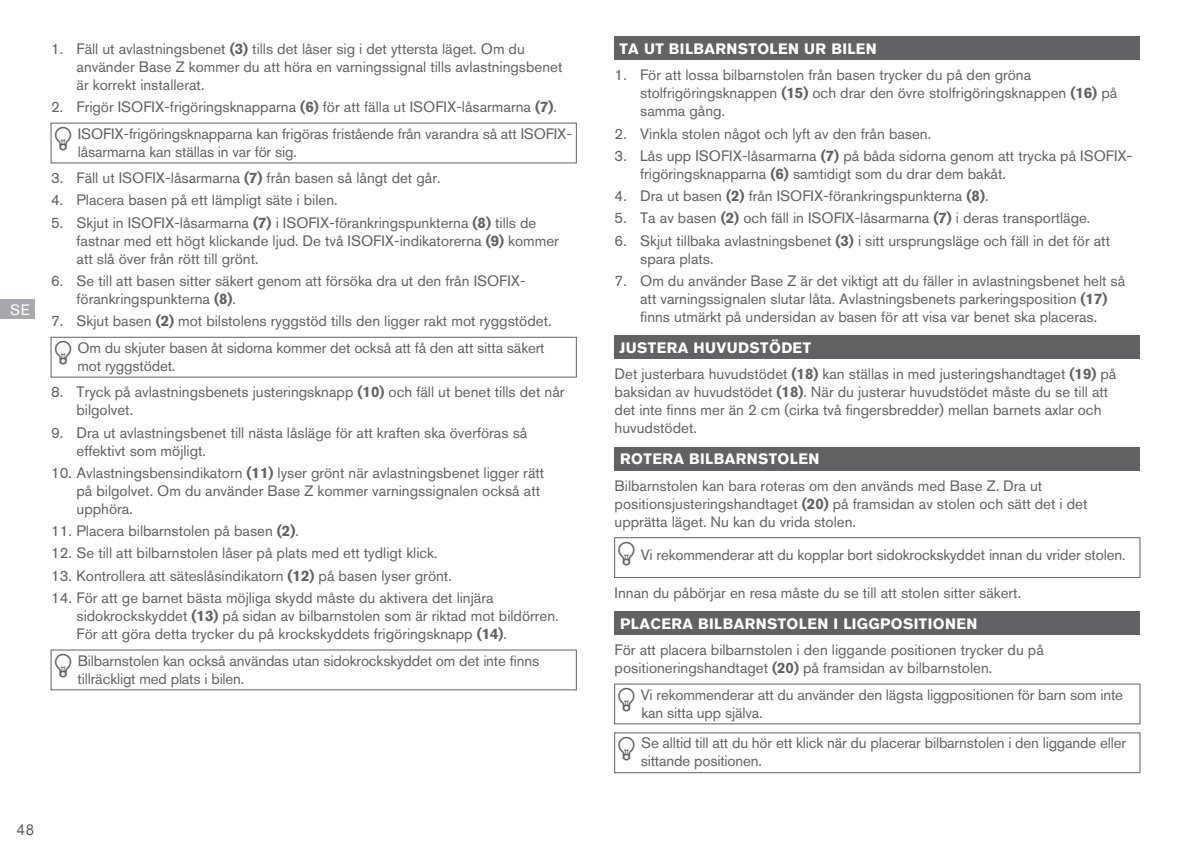
<style>
.page{position:relative;width:1191px;height:851px;background:#fff}
.page>*{position:absolute;margin:0;border:0;box-sizing:border-box;transform-origin:0 0}
.t1{font:15px/18px "Akzidenz Grotesk Pro";color:#616264}
.t2{font:700 15px "Akzidenz Grotesk Pro";letter-spacing:.025em;color:#fff}
.t3{font:15px "Arial";color:#616264}
.t4{font:15px "Akzidenz Grotesk Pro";color:#fff}
.s1{font-weight:700}
.s2{font-weight:700;color:#fff}
</style>
<div class="page">
<div style="left:51px;top:337px;width:526px;height:40px;border:1px solid #616264"></div>
<div style="left:51px;top:649px;width:526px;height:41px;border:1px solid #616264"></div>
<div style="left:614px;top:37px;width:526px;height:23px;background:#616264"></div>
<div style="left:614px;top:335px;width:526px;height:24px;background:#616264"></div>
<div style="left:614px;top:447px;width:526px;height:23px;background:#616264"></div>
<div style="left:614px;top:537px;width:526px;height:40px;border:1px solid #616264"></div>
<div style="left:614px;top:611px;width:526px;height:23px;background:#616264"></div>
<div style="left:614px;top:732px;width:526px;height:41px;border:1px solid #616264"></div>
<div style="left:0;top:299px;width:34px;height:20px;background:#a7a9ac"></div>
<p class="t4" style="left:10px;top:299px;width:21px">SE</p>
<p class="t1" style="left:77px;top:39px;width:487px;text-indent:-26px">1. Fäll ut avlastningsbenet <span class="s1">(3)</span> tills det låser sig i det yttersta läget. Om du använder Base Z kommer du att höra en varningssignal tills avlastningsbenet är korrekt installerat.</p>
<p class="t1" style="left:78px;top:94px;width:495px;line-height:26.4px;text-indent:-27px">2. Frigör ISOFIX-frigöringsknapparna <span class="s1">(6)</span> för att fälla ut ISOFIX-låsarmarna <span class="s1">(7)</span>.<br>ISOFIX-frigöringsknapparna kan frigöras fristående från varandra så att ISOFIX-</p>
<p class="t1" style="left:78px;top:142px;width:220px">låsarmarna kan ställas in var för sig.</p>
<p class="t1" style="left:51px;top:169px;width:391px">3. Fäll ut ISOFIX-låsarmarna <span class="s1">(7)</span> från basen så långt det går.</p>
<p class="t1" style="left:51px;top:191px;width:288px">4. Placera basen på ett lämpligt säte i bilen.</p>
<p class="t1" style="left:77px;top:213px;width:484px;text-indent:-26px">5. Skjut in ISOFIX-låsarmarna <span class="s1">(7)</span> i ISOFIX-förankringspunkterna <span class="s1">(8)</span> tills de fastnar med ett högt klickande ljud. De två ISOFIX-indikatorerna <span class="s1">(9)</span> kommer att slå över från rött till grönt.</p>
<p class="t1" style="left:77px;top:271px;width:451px;text-indent:-26px">6. Se till att basen sitter säkert genom att försöka dra ut den från ISOFIX&shy;förankringspunkterna <span class="s1">(8)</span>.</p>
<p class="t1" style="left:77px;top:308px;width:475px;line-height:26.4px;text-indent:-26px">7. Skjut basen <span class="s1">(2)</span> mot bilstolens ryggstöd tills den ligger rakt mot ryggstödet.<br>Om du skjuter basen åt sidorna kommer det också att få den att sitta säkert</p>
<p class="t1" style="left:77px;top:356px;width:99px">mot ryggstödet.</p>
<p class="t1" style="left:77px;top:383px;width:489px;text-indent:-26px">8. Tryck på avlastningsbenets justeringsknapp <span class="s1">(10)</span> och fäll ut benet tills det når bilgolvet.</p>
<p class="t1" style="left:77px;top:423px;width:452px;text-indent:-26px">9. Dra ut avlastningsbenet till nästa låsläge för att kraften ska överföras så effektivt som möjligt.</p>
<p class="t1" style="left:77px;top:463px;width:469px;text-indent:-26px">10. Avlastningsbensindikatorn <span class="s1">(11)</span> lyser grönt när avlastningsbenet ligger rätt på bilgolvet. Om du använder Base Z kommer varningssignalen också att upphöra.</p>
<p class="t1" style="left:51px;top:521px;width:249px">11. Placera bilbarnstolen på basen <span class="s1">(2)</span>.</p>
<p class="t1" style="left:51px;top:544px;width:388px">12. Se till att bilbarnstolen låser på plats med ett tydligt klick.</p>
<p class="t1" style="left:51px;top:566px;width:402px">13. Kontrollera att säteslåsindikatorn <span class="s1">(12)</span> på basen lyser grönt.</p>
<p class="t1" style="left:77px;top:588px;width:483px;text-indent:-26px">14. För att ge barnet bästa möjliga skydd måste du aktivera det linjära sidokrockskyddet <span class="s1">(13)</span> på sidan av bilbarnstolen som är riktad mot bildörren.<br>För att göra detta trycker du på krockskyddets frigöringsknapp <span class="s1">(14)</span>.</p>
<p class="t1" style="left:78px;top:651px;width:463px">Bilbarnstolen kan också användas utan sidokrockskyddet om det inte finns tillräckligt med plats i bilen.</p>
<p class="t3" style="left:17px;top:819px;width:19px">48</p>
<p class="t2" style="left:619px;top:39px;width:259px">TA UT BILBARNSTOLEN UR BILEN</p>
<p class="t1" style="left:640px;top:66px;width:478px;text-indent:-26px">1. För att lossa bilbarnstolen från basen trycker du på den gröna stolfrigöringsknappen <span class="s1">(15)</span> och drar den övre stolfrigöringsknappen <span class="s1">(16)</span> på samma gång.</p>
<p class="t1" style="left:614px;top:124px;width:318px">2. Vinkla stolen något och lyft av den från basen.</p>
<p class="t1" style="left:640px;top:146px;width:494px;text-indent:-26px">3. Lås upp ISOFIX-låsarmarna <span class="s1">(7)</span> på båda sidorna genom att trycka på ISOFIX&shy;frigöringsknapparna <span class="s1">(6)</span> samtidigt som du drar dem bakåt.</p>
<p class="t1" style="left:614px;top:187px;width:375px">4. Dra ut basen <span class="s1">(2)</span> från ISOFIX-förankringspunkterna <span class="s1">(8)</span>.</p>
<p class="t1" style="left:614px;top:209px;width:477px">5. Ta av basen <span class="s1">(2)</span> och fäll in ISOFIX-låsarmarna <span class="s1">(7)</span> i deras transportläge.</p>
<p class="t1" style="left:640px;top:231px;width:471px;text-indent:-26px">6. Skjut tillbaka avlastningsbenet <span class="s1">(3)</span> i sitt ursprungsläge och fäll in det för att spara plats.</p>
<p class="t1" style="left:614px;top:271px;width:512px;text-align:center">7. Om du använder Base Z är det viktigt att du fäller in avlastningsbenet helt så att varningssignalen slutar låta. Avlastningsbenets parkeringsposition <span class="s1">(17)<br></span>finns utmärkt på undersidan av basen för att visa var benet ska placeras.</p>
<p class="t1" style="left:614px;top:334px;width:503px;line-height:26.4px;text-indent:5px"><span class="s2">JUSTERA HUVUDSTÖDET<br></span>Det justerbara huvudstödet <span class="s1">(18)</span> kan ställas in med justeringshandtaget <span class="s1">(19)</span> på</p>
<p class="t1" style="left:614px;top:383px;width:495px">baksidan av huvudstödet <span class="s1">(18)</span>. När du justerar huvudstödet måste du se till att det inte finns mer än 2 cm (cirka två fingersbredder) mellan barnets axlar och huvudstödet.</p>
<p class="t2" style="left:620px;top:449px;width:200px">ROTERA BILBARNSTOLEN</p>
<p class="t1" style="left:614px;top:476px;width:474px">Bilbarnstolen kan bara roteras om den används med Base Z. Dra ut positionsjusteringshandtaget <span class="s1">(20)</span> på framsidan av stolen och sätt det i det upprätta läget. Nu kan du vrida stolen.</p>
<p class="t1" style="left:640px;top:545px;width:486px">Vi rekommenderar att du kopplar bort sidokrockskyddet innan du vrider stolen.</p>
<p class="t1" style="left:614px;top:583px;width:408px">Innan du påbörjar en resa måste du se till att stolen sitter säkert.</p>
<p class="t2" style="left:620px;top:613px;width:358px">PLACERA BILBARNSTOLEN I LIGGPOSITIONEN</p>
<p class="t1" style="left:614px;top:640px;width:431px">För att placera bilbarnstolen i den liggande positionen trycker du på positioneringshandtaget <span class="s1">(20)</span> på framsidan av bilbarnstolen.</p>
<p class="t1" style="left:640px;top:685px;width:484px">Vi rekommenderar att du använder den lägsta liggpositionen för barn som inte kan sitta upp själva.</p>
<p class="t1" style="left:640px;top:734px;width:487px">Se alltid till att du hör ett klick när du placerar bilbarnstolen i den liggande eller sittande positionen.</p>
</div>
